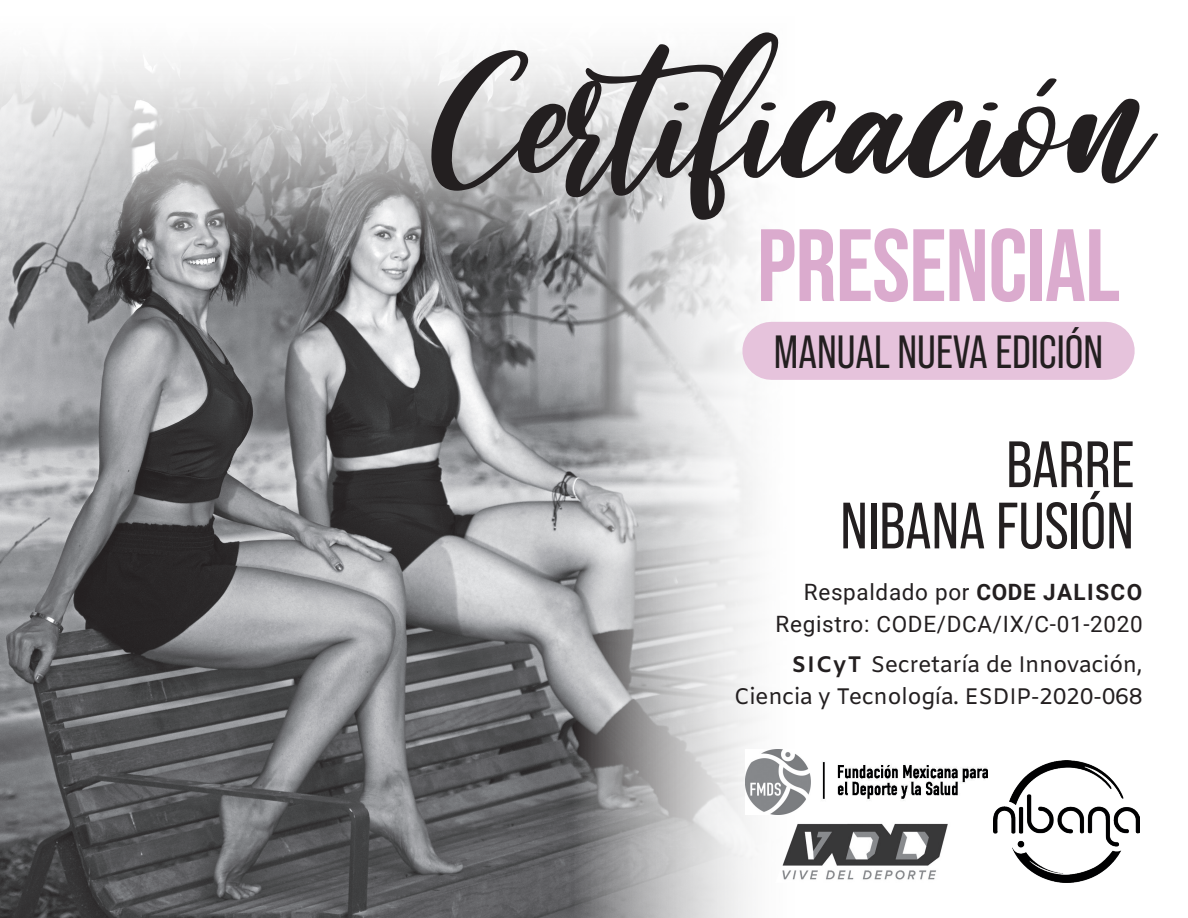
<style>
.page{position:relative;width:1188px;height:918px;background:#fff}
.page>*{position:absolute;margin:0;border:0;box-sizing:border-box;transform-origin:0 0}
.t1{font:italic 144.6px "caristha";color:#231f20}
.t2{font:102.45px "Bebas Neue";letter-spacing:-.01em;color:#dbabce}
.t3{font:65.4px/61.3px "Bebas Neue Pro";color:#231f20;text-align:right}
.t4{font:46.5px "Bebas Neue Pro";color:#231f20}
.t5{font:22.5px/31.5px "Amiko";letter-spacing:-.02em;color:#231f20;text-align:right}
.t6{font:22.5px/31.5px "Roboto";letter-spacing:.03em;color:#231f20;text-align:right}
.s1{font-weight:700}
</style>
<div class="page">
<img style="left:0;top:56px;width:810px;height:862px">
<img style="left:994px;top:760px;width:146px;height:123px">
<div style="left:771px;top:322px;width:335px;height:58px;background:#e6c3dc"></div>
<img style="left:775px;top:819px;width:173px;height:64px">
<img style="left:822px;top:762px;width:166px;height:39px">
<img style="left:745px;top:750px;width:66px;height:65px">
<h1 class="t1" style="left:424px;top:37px;width:788px">Certificación</h1>
<h2 class="t2" style="left:757px;top:208px;width:365px">PRESENCIAL</h2>
<h3 class="t4" style="left:774px;top:326px;width:331px">MANUAL NUEVA EDICIÓN</h3>
<h3 class="t3" style="left:840px;top:433px;width:295px">BARRE<br>NIBANA FUSIÓN</h3>
<p class="t6" style="left:776px;top:576px;width:369px">Respaldado por <span class="s1">CODE JALISCO<br></span>Registro: CODE/DCA/IX/C-01-2020</p>
<p class="t5" style="left:734px;top:651px;width:411px"><span class="s1">SICyT</span> Secretaría de Innovación,<br>Ciencia y Tecnología. ESDIP-2020-068</p>
</div>
